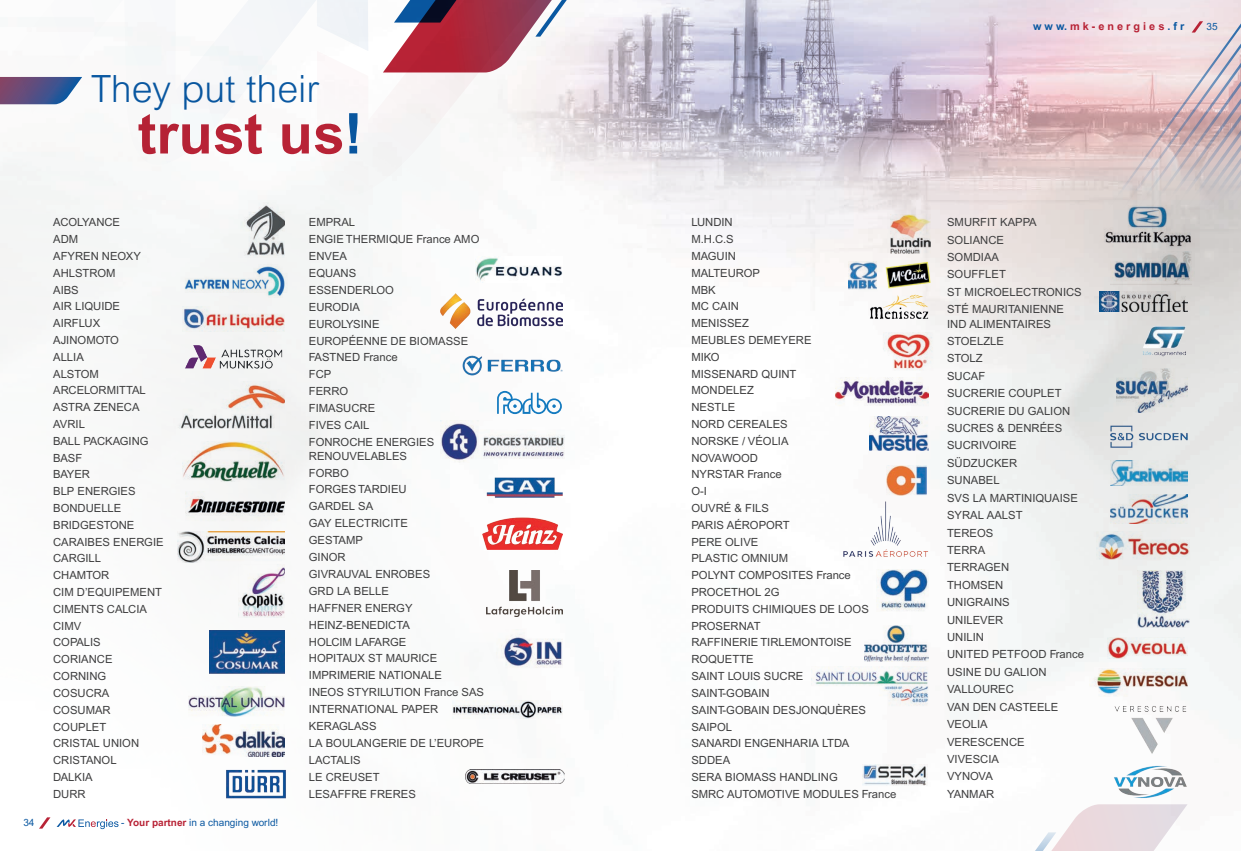
<style>
.page{position:relative;width:1241px;height:851px;background:#fff}
.page>*{position:absolute;margin:0;border:0;box-sizing:border-box;transform-origin:0 0}
.t1{font:700 56.25px "Arial";color:#b82336}
.t2{font:300 37.5px "Arial";color:#0a58a1}
.t3{font:11.25px/16.8px "Arial";color:#3e3e3f}
.t4{font:700 10.88px "Arial";color:#b82336}
.t5{font:10px "Arial";color:#0a58a1}
.s1{color:#0a58a1}
.s2{font-weight:700;color:#b82336}
</style>
<div class="page">
<img style="left:39px;top:0;width:1201px;height:830px">
<img style="left:183px;top:441px;width:102px;height:40px">
<img style="left:886px;top:466px;width:40px;height:29px">
<img style="left:496px;top:629px;width:66px;height:44px">
<img style="left:811px;top:666px;width:116px;height:40px">
<img style="left:173px;top:400px;width:112px;height:30px">
<img style="left:209px;top:630px;width:76px;height:43px">
<img style="left:835px;top:377px;width:92px;height:30px">
<img style="left:1110px;top:251px;width:84px;height:35px">
<img style="left:1095px;top:532px;width:93px;height:29px">
<img style="left:864px;top:625px;width:63px;height:36px">
<img style="left:188px;top:686px;width:97px;height:30px">
<img style="left:1137px;top:570px;width:51px;height:57px">
<img style="left:876px;top:569px;width:51px;height:42px">
<img style="left:842px;top:500px;width:85px;height:58px">
<img style="left:1089px;top:668px;width:98px;height:28px">
<img style="left:848px;top:261px;width:28px;height:29px">
<img style="left:1098px;top:205px;width:92px;height:44px">
<img style="left:462px;top:355px;width:100px;height:20px">
<img style="left:178px;top:531px;width:107px;height:31px">
<img style="left:482px;top:517px;width:80px;height:33px">
<img style="left:185px;top:491px;width:100px;height:30px">
<img style="left:452px;top:700px;width:110px;height:18px">
<img style="left:1098px;top:291px;width:89px;height:20px">
<img style="left:869px;top:416px;width:58px;height:34px">
<img style="left:202px;top:724px;width:83px;height:32px">
<img style="left:486px;top:570px;width:76px;height:46px">
<img style="left:238px;top:564px;width:47px;height:53px">
<img style="left:440px;top:293px;width:122px;height:35px">
<img style="left:440px;top:420px;width:124px;height:42px">
<img style="left:482px;top:471px;width:80px;height:34px">
<img style="left:890px;top:214px;width:39px;height:40px">
<img style="left:885px;top:261px;width:46px;height:29px">
<img style="left:883px;top:332px;width:50px;height:39px">
<img style="left:1116px;top:368px;width:71px;height:44px">
<img style="left:1110px;top:460px;width:77px;height:25px">
<img style="left:1103px;top:418px;width:91px;height:36px">
<img style="left:1110px;top:494px;width:77px;height:29px">
<img style="left:1107px;top:637px;width:80px;height:21px">
<svg style="left:919px;top:804px;width:268px;height:46px"></svg>
<div style="left:0;top:0;width:368px;height:400px;background:#f6f7f8"></div>
<svg style="left:317px;top:0;width:594px;height:197px"></svg>
<img style="left:181px;top:264px;width:109px;height:35px">
<img style="left:862px;top:764px;width:65px;height:21px">
<img style="left:862px;top:290px;width:72px;height:31px">
<img style="left:225px;top:765px;width:62px;height:37px">
<img style="left:183px;top:338px;width:102px;height:37px">
<img style="left:1113px;top:701px;width:77px;height:55px">
<img style="left:1113px;top:765px;width:74px;height:35px">
<svg style="left:497px;top:391px;width:65px;height:23px"></svg>
<img style="left:466px;top:769px;width:98px;height:14px">
<img style="left:475px;top:257px;width:87px;height:26px">
<img style="left:1139px;top:322px;width:49px;height:36px">
<svg style="left:39px;top:817px;width:11px;height:11px"></svg>
<svg style="left:1107px;top:0;width:133px;height:208px;background:#ddc9cc"></svg>
<svg style="left:57px;top:818px;width:61px;height:11px"></svg>
<h2 class="t2" style="left:91px;top:68px;width:230px">They put their</h2>
<h1 class="t1" style="left:138px;top:101px;width:227px">trust us<span class="s1">!</span></h1>
<p class="t5" style="left:23px;top:817px;width:13px">34</p>
<p class="t3" style="left:53px;top:214px;width:112px">ACOLYANCE<br>ADM<br>AFYREN NEOXY<br>AHLSTROM<br>AIBS<br>AIR LIQUIDE<br>AIRFLUX<br>AJINOMOTO<br>ALLIA<br>ALSTOM<br>ARCELORMITTAL<br>ASTRA ZENECA<br>AVRIL<br>BALL PACKAGING<br>BASF<br>BAYER<br>BLP ENERGIES<br>BONDUELLE<br>BRIDGESTONE<br>CARAIBES ENERGIE<br>CARGILL<br>CHAMTOR<br>CIM D’EQUIPEMENT<br>CIMENTS CALCIA<br>CIMV<br>COPALIS<br>CORIANCE<br>CORNING<br>COSUCRA<br>COSUMAR<br>COUPLET<br>CRISTAL UNION<br>CRISTANOL<br>DALKIA<br>DURR</p>
<p class="t3" style="left:309px;top:214px;width:172px">EMPRAL<br>ENGIE THERMIQUE France AMO<br>ENVEA<br>EQUANS<br>ESSENDERLOO<br>EURODIA<br>EUROLYSINE<br>EUROPÉENNE DE BIOMASSE<br>FASTNED France<br>FCP<br>FERRO<br>FIMASUCRE<br>FIVES CAIL<br>FONROCHE ENERGIES</p>
<p class="t3" style="left:309px;top:447px;width:177px">RENOUVELABLES<br>FORBO<br>FORGES TARDIEU<br>GARDEL SA<br>GAY ELECTRICITE<br>GESTAMP<br>GINOR<br>GIVRAUVAL ENROBES<br>GRD LA BELLE<br>HAFFNER ENERGY<br>HEINZ-BENEDICTA<br>HOLCIM LAFARGE<br>HOPITAUX ST MAURICE<br>IMPRIMERIE NATIONALE<br>INEOS STYRILUTION France SAS<br>INTERNATIONAL PAPER<br>KERAGLASS<br>LA BOULANGERIE DE L’EUROPE<br>LACTALIS<br>LE CREUSET<br>LESAFFRE FRERES</p>
<p class="t5" style="left:121px;top:817px;width:159px">- <span class="s2">Your partner</span> in a changing world!</p>
<p class="t4" style="left:1032px;top:20px;width:153px"><span class="s1">w w w.</span> m k - e n e r g i e s <span class="s1">. f r</span></p>
<p class="t5" style="left:1206px;top:21px;width:13px">35</p>
<p class="t3" style="left:691px;top:214px;width:206px">LUNDIN<br>M.H.C.S<br>MAGUIN<br>MALTEUROP<br>MBK<br>MC CAIN<br>MENISSEZ<br>MEUBLES DEMEYERE<br>MIKO<br>MISSENARD QUINT<br>MONDELEZ<br>NESTLE<br>NORD CEREALES<br>NORSKE / VÉOLIA<br>NOVAWOOD<br>NYRSTAR France<br>O-I<br>OUVRÉ &amp; FILS<br>PARIS AÉROPORT<br>PERE OLIVE<br>PLASTIC OMNIUM<br>POLYNT COMPOSITES France<br>PROCETHOL 2G<br>PRODUITS CHIMIQUES DE LOOS<br>PROSERNAT<br>RAFFINERIE TIRLEMONTOISE<br>ROQUETTE<br>SAINT LOUIS SUCRE<br>SAINT-GOBAIN<br>SAINT-GOBAIN DESJONQUÈRES<br>SAIPOL<br>SANARDI ENGENHARIA LTDA<br>SDDEA<br>SERA BIOMASS HANDLING<br>SMRC AUTOMOTIVE MODULES France</p>
<p class="t3" style="left:946px;top:214px;width:136px;line-height:17.4px">SMURFIT KAPPA<br>SOLIANCE<br>SOMDIAA<br>SOUFFLET<br>ST MICROELECTRONICS<br>STÉ MAURITANIENNE</p>
<p class="t3" style="left:946px;top:315px;width:138px;line-height:17.4px">IND ALIMENTAIRES<br>STOELZLE<br>STOLZ<br>SUCAF<br>SUCRERIE COUPLET<br>SUCRERIE DU GALION<br>SUCRES &amp; DENRÉES<br>SUCRIVOIRE<br>SÜDZUCKER<br>SUNABEL<br>SVS LA MARTINIQUAISE<br>SYRAL AALST<br>TEREOS<br>TERRA<br>TERRAGEN<br>THOMSEN<br>UNIGRAINS<br>UNILEVER<br>UNILIN<br>UNITED PETFOOD France<br>USINE DU GALION<br>VALLOUREC<br>VAN DEN CASTEELE<br>VEOLIA<br>VERESCENCE<br>VIVESCIA<br>VYNOVA<br>YANMAR</p>
</div>
